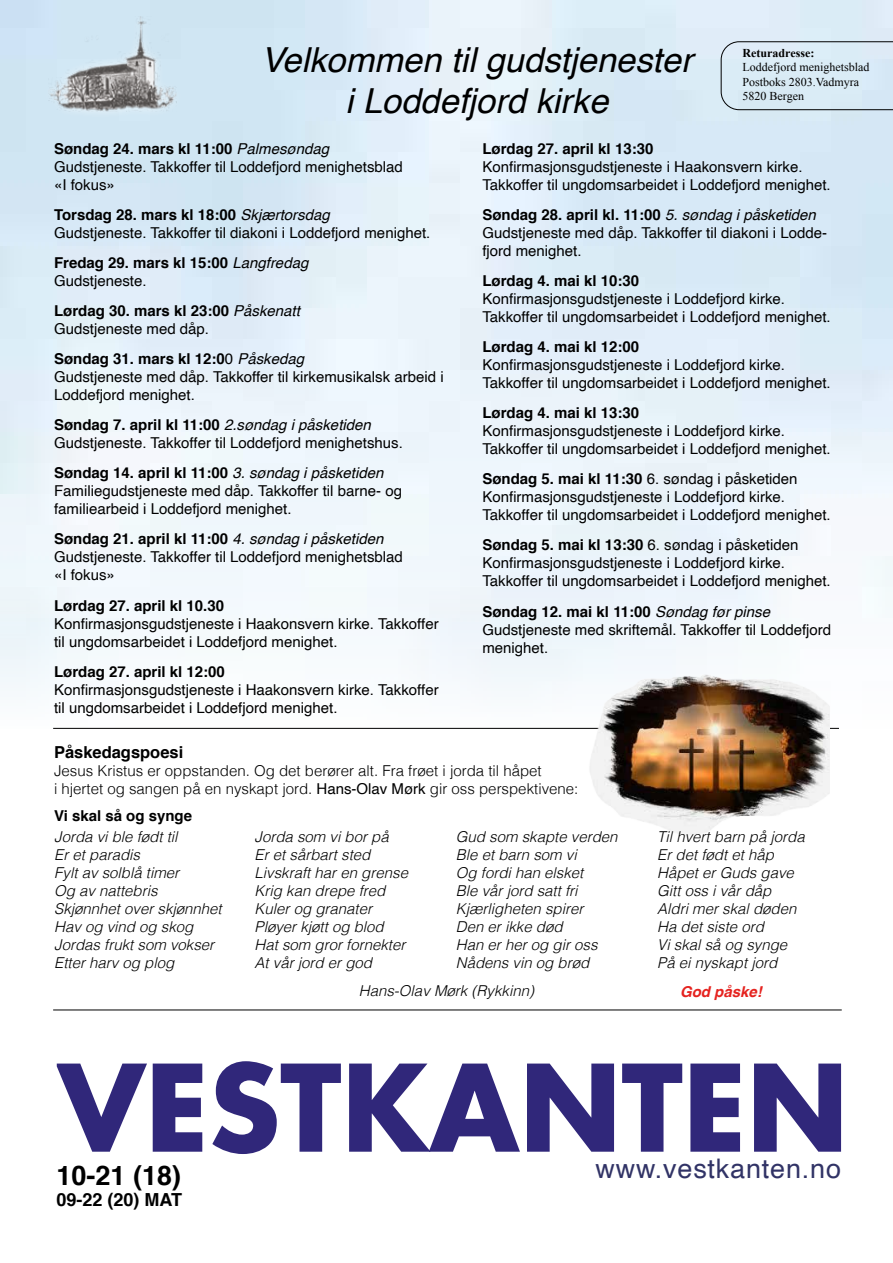
<style>
.page{position:relative;width:893px;height:1263px;background:#fff}
.page>*{position:absolute;margin:0;border:0;box-sizing:border-box;transform-origin:0 0}
.t1{font:italic 34.5px/41.4px "Helvetica";color:#000;text-align:center}
.t2{font:27px "Helvetica";letter-spacing:.03em;color:#313366}
.t3{font:700 27px "Helvetica";color:#000}
.t4{font:700 18px "Helvetica";color:#000}
.t5{font:700 16.5px "Helvetica";color:#000}
.t6{font:15px/18px "Helvetica";color:#000}
.t7{font:italic 300 15px/18px "Helvetica";color:#000}
.t8{font:700 15px/18px "Helvetica";color:#000}
.t9{font:300 15px/18px "Helvetica";color:#000}
.t10{font:italic 700 15px "Helvetica";color:#e5231f}
.t11{font:12px/14.4px "Times New Roman";color:#000}
.t12{font:700 12px "Times New Roman";color:#000}
.s1{font-weight:700}
.s2{font-style:italic}
.s3{font-weight:400;font-style:italic}
.s4{font-weight:400}
</style>
<div class="page">
<img style="left:0;top:0;width:893px;height:728px">
<div style="left:41px;top:10px;width:143px;height:110px;background:#d0e6f3"></div>
<img style="left:49px;top:17px;width:128px;height:95px">
<svg style="left:57px;top:1063px;width:90px;height:89px"></svg>
<svg style="left:153px;top:1063px;width:49px;height:89px"></svg>
<svg style="left:212px;top:1061px;width:129px;height:93px"></svg>
<svg style="left:349px;top:1063px;width:171px;height:89px"></svg>
<svg style="left:527px;top:1063px;width:87px;height:89px"></svg>
<svg style="left:622px;top:1063px;width:60px;height:89px"></svg>
<svg style="left:690px;top:1063px;width:50px;height:89px"></svg>
<svg style="left:754px;top:1063px;width:87px;height:89px"></svg>
<div style="left:721px;top:42px;width:172px;height:68px;background:#daecf6"></div>
<hr style="left:53px;top:1010px;width:789px;height:1px;background:#000">
<hr style="left:53px;top:728px;width:786px;height:1px;background:#000">
<img style="left:558px;top:662px;width:271px;height:173px">
<h1 class="t1" style="left:261px;top:40px;width:433px">Velkommen til gudstjenester i Loddefjord kirke</h1>
<p class="t12" style="left:743px;top:45px;width:73px">Returadresse:</p>
<p class="t11" style="left:743px;top:60px;width:128px">Loddefjord menighetsblad<br>Postboks 2803.Vadmyra<br>5820 Bergen</p>
<p class="t6" style="left:54px;top:141px;width:350px"><span class="s1">Søndag 24. mars kl 11:00</span> <span class="s2">Palmesøndag<br></span>Gudstjeneste. Takkoffer til Loddefjord menighetsblad «I fokus»</p>
<p class="t6" style="left:54px;top:207px;width:378px"><span class="s1">Torsdag 28. mars kl 18:00</span> <span class="s2">Skjærtorsdag<br></span>Gudstjeneste. Takkoffer til diakoni i Loddefjord menighet.</p>
<p class="t8" style="left:54px;top:254px;width:256px">Fredag 29. mars kl 15:00 <span class="s3">Langfredag<br></span><span class="s4">Gudstjeneste.</span></p>
<p class="t8" style="left:54px;top:302px;width:247px">Lørdag 30. mars kl 23:00 <span class="s3">Påskenatt<br></span><span class="s4">Gudstjeneste med dåp.</span></p>
<p class="t6" style="left:54px;top:351px;width:391px"><span class="s1">Søndag 31. mars kl 12:0</span>0 <span class="s2">Påskedag<br></span>Gudstjeneste med dåp. Takkoffer til kirkemusikalsk arbeid i<br>Loddefjord menighet.</p>
<p class="t6" style="left:54px;top:417px;width:350px"><span class="s1">Søndag 7. april kl 11:00</span> <span class="s2">2.søndag i påsketiden<br></span>Gudstjeneste. Takkoffer til Loddefjord menighetshus.</p>
<p class="t6" style="left:54px;top:465px;width:349px"><span class="s1">Søndag 14. april kl 11:00</span> <span class="s2">3. søndag i påsketiden<br></span>Familiegudstjeneste med dåp. Takkoffer til barne- og familiearbeid i Loddefjord menighet.</p>
<p class="t6" style="left:54px;top:531px;width:350px"><span class="s1">Søndag 21. april kl 11:00</span> <span class="s2">4. søndag i påsketiden<br></span>Gudstjeneste. Takkoffer til Loddefjord menighetsblad «I fokus»</p>
<p class="t8" style="left:54px;top:596px;width:172px">Lørdag 27. april kl 10.30</p>
<p class="t6" style="left:54px;top:615px;width:386px">Konfirmasjonsgudstjeneste i Haakonsvern kirke. Takkoffer til ungdomsarbeidet i Loddefjord menighet.</p>
<p class="t8" style="left:54px;top:662px;width:172px">Lørdag 27. april kl 12:00</p>
<p class="t6" style="left:54px;top:681px;width:386px">Konfirmasjonsgudstjeneste i Haakonsvern kirke. Takkoffer til ungdomsarbeidet i Loddefjord menighet.</p>
<p class="t8" style="left:482px;top:140px;width:172px">Lørdag 27. april kl 13:30</p>
<p class="t6" style="left:482px;top:159px;width:350px">Konfirmasjonsgudstjeneste i Haakonsvern kirke.<br>Takkoffer til ungdomsarbeidet i Loddefjord menighet.</p>
<p class="t6" style="left:482px;top:207px;width:346px"><span class="s1">Søndag 28. april kl. 11:00</span> <span class="s2">5. søndag i påsketiden<br></span>Gudstjeneste med dåp. Takkoffer til diakoni i Lodde&shy;fjord menighet.</p>
<p class="t8" style="left:482px;top:272px;width:158px">Lørdag 4. mai kl 10:30</p>
<p class="t6" style="left:482px;top:291px;width:350px">Konfirmasjonsgudstjeneste i Loddefjord kirke.<br>Takkoffer til ungdomsarbeidet i Loddefjord menighet.</p>
<p class="t8" style="left:482px;top:338px;width:158px">Lørdag 4. mai kl 12:00</p>
<p class="t6" style="left:482px;top:357px;width:350px">Konfirmasjonsgudstjeneste i Loddefjord kirke.<br>Takkoffer til ungdomsarbeidet i Loddefjord menighet.</p>
<p class="t8" style="left:482px;top:404px;width:158px">Lørdag 4. mai kl 13:30</p>
<p class="t6" style="left:482px;top:423px;width:350px">Konfirmasjonsgudstjeneste i Loddefjord kirke.<br>Takkoffer til ungdomsarbeidet i Loddefjord menighet.</p>
<p class="t6" style="left:482px;top:471px;width:350px"><span class="s1">Søndag 5. mai kl 11:30</span> 6. søndag i påsketiden<br>Konfirmasjonsgudstjeneste i Loddefjord kirke.<br>Takkoffer til ungdomsarbeidet i Loddefjord menighet.</p>
<p class="t6" style="left:482px;top:537px;width:350px"><span class="s1">Søndag 5. mai kl 13:30</span> 6. søndag i påsketiden<br>Konfirmasjonsgudstjeneste i Loddefjord kirke.<br>Takkoffer til ungdomsarbeidet i Loddefjord menighet.</p>
<p class="t6" style="left:482px;top:603px;width:350px"><span class="s1">Søndag 12. mai kl 11:00</span> <span class="s2">Søndag før pinse<br></span>Gudstjeneste med skriftemål. Takkoffer til Loddefjord menighet.</p>
<p class="t5" style="left:54px;top:738px;width:131px">Påskedagspoesi</p>
<p class="t9" style="left:54px;top:760px;width:526px">Jesus Kristus er oppstanden. Og det berører alt. Fra frøet i jorda til håpet<br>i hjertet og sangen på en nyskapt jord. <span class="s4">Hans-Olav Mørk</span> gir oss perspektivene:</p>
<p class="t8" style="left:54px;top:806px;width:140px">Vi skal så og synge</p>
<p class="t7" style="left:456px;top:827px;width:163px">Gud som skapte verden<br>Ble et barn som vi<br>Og fordi han elsket<br>Ble vår jord satt fri<br>Kjærligheten spirer<br>Den er ikke død<br>Han er her og gir oss<br>Nådens vin og brød</p>
<p class="t7" style="left:359px;top:981px;width:177px">Hans-Olav Mørk (Rykkinn)</p>
<p class="t10" style="left:680px;top:979px;width:83px">God påske!</p>
<p class="t7" style="left:54px;top:827px;width:169px">Jorda vi ble født til<br>Er et paradis<br>Fylt av solblå timer<br>Og av nattebris<br>Skjønnhet over skjønnhet<br>Hav og vind og skog<br>Jordas frukt som vokser<br>Etter harv og plog</p>
<p class="t7" style="left:255px;top:827px;width:155px">Jorda som vi bor på<br>Er et sårbart sted<br>Livskraft har en grense<br>Krig kan drepe fred<br>Kuler og granater<br>Pløyer kjøtt og blod<br>Hat som gror fornekter<br>At vår jord er god</p>
<p class="t7" style="left:657px;top:827px;width:149px">Til hvert barn på jorda<br>Er det født et håp<br>Håpet er Guds gave<br>Gitt oss i vår dåp<br>Aldri mer skal døden<br>Ha det siste ord<br>Vi skal så og synge<br>På ei nyskapt jord</p>
<h2 class="t3" style="left:57px;top:1153px;width:126px">10-21 (18)</h2>
<p class="t4" style="left:57px;top:1185px;width:127px">09-22 (20) MAT</p>
<h2 class="t2" style="left:595px;top:1147px;width:247px">www.vestkanten.no</h2>
</div>
